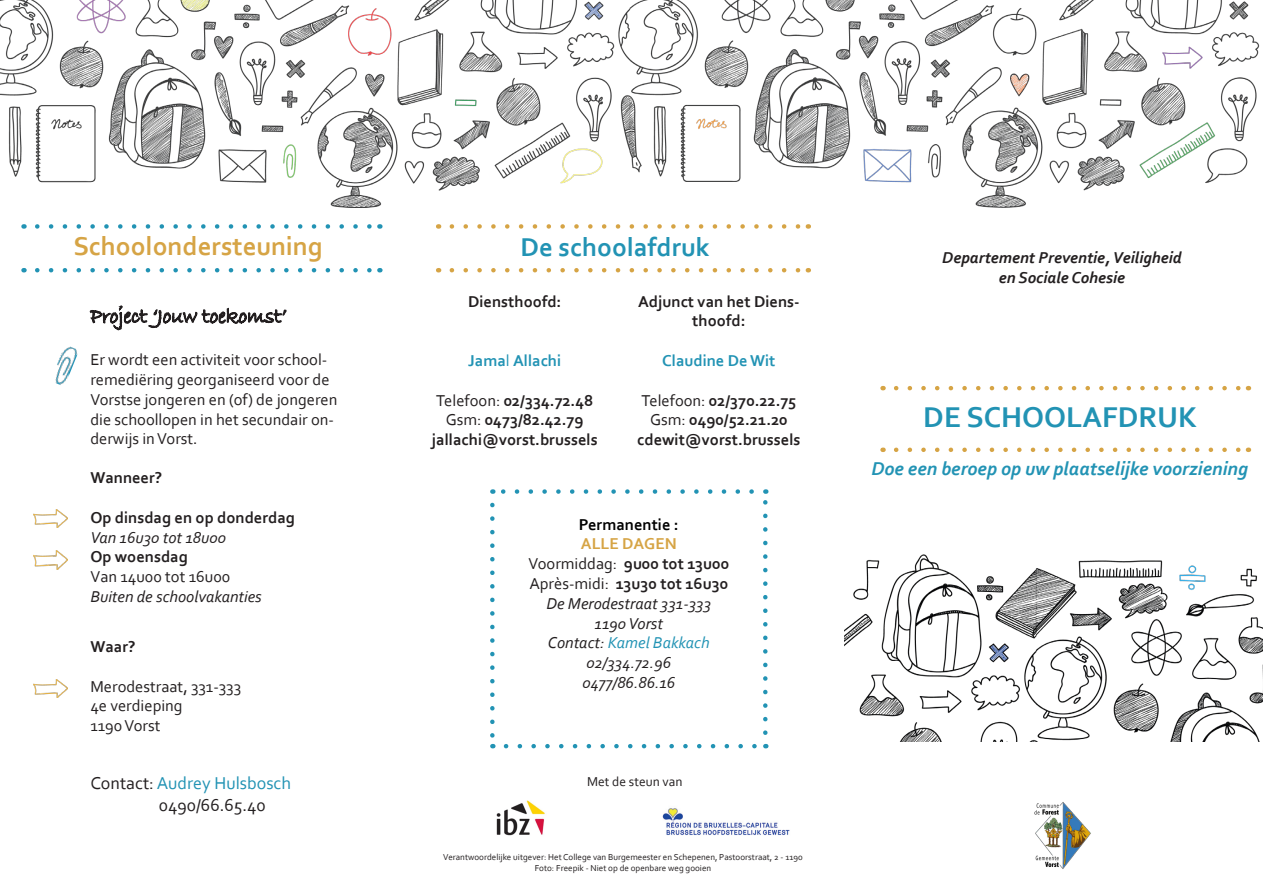
<style>
.page{position:relative;width:1263px;height:893px;background:#fff}
.page>*{position:absolute;margin:0;border:0;box-sizing:border-box;transform-origin:0 0}
.t1{font:700 30px "Corbel";color:#2293b4}
.t2{font:700 27px "Corbel";color:#d6a445}
.t3{font:700 27px "Corbel";color:#2293b4}
.t4{font:italic 700 19.5px "Corbel";color:#2293b4}
.t5{font:18px "Corbel";color:#2293b4}
.t6{font:18px "Corbel";color:#231f20}
.t7{font:700 16.5px/19.8px "Corbel";color:#231f20;text-align:center}
.t8{font:16.5px/19.8px "Corbel";color:#231f20}
.t9{font:italic 16.5px "Corbel";color:#231f20}
.t10{font:italic 700 16.5px "Corbel";color:#231f20}
.t11{font:700 16.5px "Corbel";color:#2293b4}
.t12{font:italic 16.5px "Corbel";color:#2293b4}
.t13{font:700 16.5px "Corbel";color:#000001}
.t14{font:700 16.5px "Corbel";color:#d6a445}
.t15{font:13.5px "Corbel";color:#231f20}
.t16{font:9px/10.8px "Corbel";color:#231f20;text-align:center}
.s1{color:#231f20}
.s2{font-weight:400}
</style>
<div class="page">
<img style="left:0;top:0;width:1260px;height:207px">
<img style="left:496px;top:801px;width:49px;height:35px">
<img style="left:662px;top:808px;width:128px;height:27px">
<img style="left:55px;top:346px;width:23px;height:39px">
<svg style="left:896px;top:448px;width:345px;height:4px"></svg>
<svg style="left:896px;top:386px;width:345px;height:4px"></svg>
<svg style="left:452px;top:268px;width:349px;height:4px"></svg>
<svg style="left:452px;top:224px;width:349px;height:5px"></svg>
<svg style="left:37px;top:268px;width:335px;height:63px"></svg>
<svg style="left:37px;top:224px;width:335px;height:5px"></svg>
<img style="left:1034px;top:802px;width:57px;height:67px">
<img style="left:844px;top:555px;width:419px;height:186px">
<svg style="left:506px;top:744px;width:251px;height:4px"></svg>
<svg style="left:501px;top:489px;width:251px;height:5px"></svg>
<svg style="left:490px;top:505px;width:5px;height:243px"></svg>
<svg style="left:763px;top:489px;width:4px;height:244px"></svg>
<img style="left:34px;top:509px;width:34px;height:19px">
<img style="left:34px;top:551px;width:34px;height:18px">
<img style="left:34px;top:679px;width:34px;height:19px">
<p class="t2" style="left:73px;top:230px;width:251px">Schoolondersteuning</p>
<p class="t3" style="left:521px;top:230px;width:191px">De schoolafdruk</p>
<p class="t8" style="left:90px;top:349px;width:249px">Er wordt een activiteit voor school&shy;remediëring georganiseerd voor de<br>Vorstse jongeren en (of) de jongeren die schoollopen in het secundair on&shy;derwijs in Vorst.</p>
<p class="t7" style="left:90px;top:467px;width:73px">Wanneer?</p>
<p class="t7" style="left:90px;top:507px;width:206px">Op dinsdag en op donderdag</p>
<p class="t9" style="left:90px;top:527px;width:137px">Van 16u30 tot 18u00</p>
<p class="t7" style="left:90px;top:547px;width:99px">Op woensdag</p>
<p class="t8" style="left:90px;top:566px;width:141px">Van 14u00 tot 16u00</p>
<p class="t9" style="left:90px;top:586px;width:173px">Buiten de schoolvakanties</p>
<p class="t7" style="left:90px;top:636px;width:47px">Waar?</p>
<p class="t8" style="left:90px;top:676px;width:152px">Merodestraat, 331-333<br>4e verdieping</p>
<p class="t8" style="left:90px;top:715px;width:72px">1190 Vorst</p>
<p class="t5" style="left:90px;top:772px;width:202px"><span class="s1">Contact:</span> Audrey Hulsbosch</p>
<p class="t6" style="left:159px;top:794px;width:108px">0490/66.65.40</p>
<p class="t7" style="left:468px;top:291px;width:95px">Diensthoofd:</p>
<p class="t11" style="left:468px;top:350px;width:95px">Jama<span class="s2">l</span> Allachi</p>
<p class="t7" style="left:436px;top:390px;width:159px"><span class="s2">Telefoon:</span> 02/334.72.48</p>
<p class="t7" style="left:446px;top:410px;width:139px"><span class="s2">Gsm:</span> 0473/82.42.79</p>
<p class="t7" style="left:432px;top:429px;width:167px">jallachi@vorst.brussels</p>
<p class="t7" style="left:638px;top:291px;width:163px">Adjunct van het Diens&shy;thoofd:</p>
<p class="t11" style="left:662px;top:350px;width:115px">Claudine De Wit</p>
<p class="t7" style="left:641px;top:390px;width:156px"><span class="s2">Telefoon:</span> 02/370.22.75</p>
<p class="t7" style="left:650px;top:410px;width:139px"><span class="s2">Gsm:</span> 0490/52.21.20</p>
<p class="t7" style="left:637px;top:429px;width:165px">cdewit@vorst.brussels</p>
<p class="t13" style="left:579px;top:514px;width:101px">Permanentie :</p>
<p class="t14" style="left:581px;top:534px;width:97px">ALLE DAGEN</p>
<p class="t7" style="left:528px;top:553px;width:202px"><span class="s2">Voormiddag:</span> 9u00 tot 13u00</p>
<p class="t7" style="left:529px;top:573px;width:200px"><span class="s2">Après-midi:</span> 13u30 tot 16u30</p>
<p class="t9" style="left:546px;top:593px;width:166px">De Merodestraat 331-333</p>
<p class="t9" style="left:594px;top:613px;width:70px">1190 Vorst</p>
<p class="t12" style="left:548px;top:633px;width:163px"><span class="s1">Contact:</span> Kamel Bakkach</p>
<p class="t9" style="left:587px;top:652px;width:86px">02/334.72.96</p>
<p class="t9" style="left:582px;top:672px;width:94px">0477/86.86.16</p>
<p class="t15" style="left:587px;top:773px;width:97px">Met de steun van</p>
<p class="t16" style="left:443px;top:852px;width:361px">Verantwoordelijke uitgever: Het College van Burgemeester en Schepenen, Pastoorstraat, 2 - 1190<br>Foto: Freepik - Niet op de openbare weg gooien</p>
<p class="t10" style="left:942px;top:247px;width:241px">Departement Preventie, Veiligheid</p>
<p class="t10" style="left:999px;top:267px;width:128px">en Sociale Cohesie</p>
<p class="t1" style="left:923px;top:399px;width:275px">DE SCHOOLAFDRUK</p>
<p class="t4" style="left:871px;top:457px;width:378px">Doe een beroep op uw plaatselijke voorziening</p>
</div>
